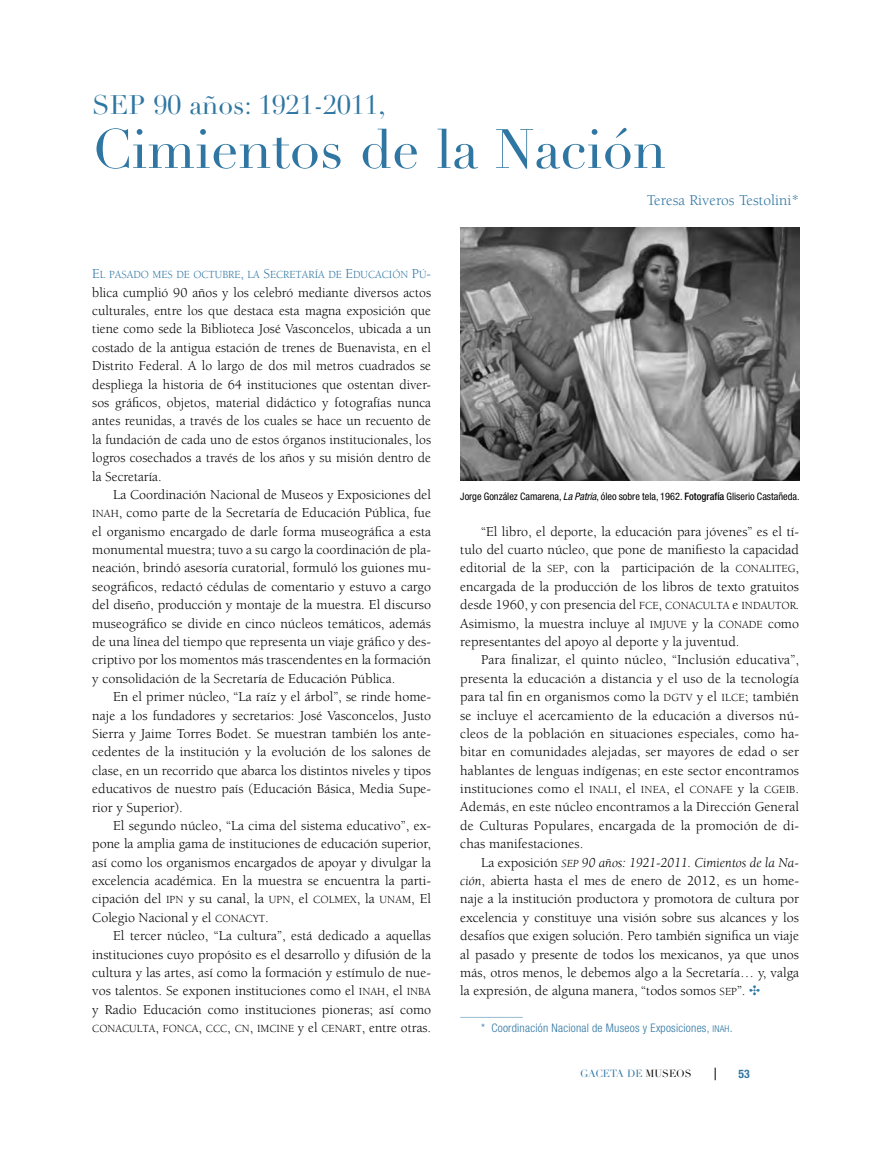
<style>
.page{position:relative;width:881px;height:1149px;background:#fff}
.page>*{position:absolute;margin:0;border:0;box-sizing:border-box;transform-origin:0 0}
.t1{font:54.45px "Didot LT Std";color:#2f76a2}
.t2{font:26.4px "Didot LT Std";color:#2f76a2}
.t3{font:15.45px "Berkeley Std";color:#2f76a2}
.t4{font:13.95px/18.3px "Berkeley Std";color:#000;text-align:justify}
.t5{font:300 condensed 11.7px "Helvetica Neue LT Std";letter-spacing:.02em;color:#2f76a2}
.t6{font:700 condensed 11.7px "Helvetica Neue LT Std";color:#2f76a2}
.t7{font:11.1px "Berkeley Std Book SC800";color:#000}
.t8{font:11.1px "Berkeley Std Book SC800";color:#2f76a2}
.t9{font:condensed 10.35px "Helvetica Neue LT Std";color:#000}
.t10{font:10.35px "Didot LT Std";letter-spacing:-.005em;color:#2f76a2}
.s1{font-size:13.95px}
.s2{font-family:"Berkeley Std Book SC800";font-size:11.1px}
.s3{font-family:"Berkeley Std";font-size:13.95px}
.s4{font-style:italic}
.s5{font-weight:500}
.s6{font-family:"Berkeley Std Book Italic SC800";font-size:11.1px}
.s7{color:#2f76a2}
.s8{font-family:"Helvetica Neue LT Std Lt Cn SC800";font-weight:400;font-stretch:normal;font-size:9.45px}
.s9{color:#000}
</style>
<div class="page">
<svg style="left:714px;top:1067px;width:1px;height:12px"></svg>
<hr style="left:460px;top:1016px;width:62px;height:1px;background:#97bad0">
<img style="left:460px;top:227px;width:338px;height:253px">
<h2 class="t2" style="left:92px;top:89px;width:295px">SEP 90 años: 1921-2011,</h2>
<h1 class="t1" style="left:92px;top:117px;width:575px">Cimientos de la Nación</h1>
<p class="t3" style="left:646px;top:191px;width:154px">Teresa Riveros Testolini*</p>
<p class="t8" style="left:92px;top:269px;width:340px"><span class="s1">E</span>L PASADO MES DE OCTUBRE<span class="s1">,</span> LA <span class="s1">S</span>ECRETARÍA DE <span class="s1">E</span>DUCACIÓN <span class="s1">P</span>Ú<span class="s1">-</span></p>
<p class="t4" style="left:92px;top:283px;width:340px">blica cumplió 90 años y los celebró mediante diversos actos culturales, entre los que destaca esta magna exposición que tiene como sede la Biblioteca José Vasconcelos, ubicada a un costado de la antigua estación de trenes de Buenavista, en el Distrito Federal. A lo largo de dos mil metros cuadrados se despliega la historia de 64 instituciones que ostentan diver&shy;sos gráficos, objetos, material didáctico y fotografías nunca antes reunidas, a través de los cuales se hace un recuento de la fundación de cada uno de estos órganos institucionales, los logros cosechados a través de los años y su misión dentro de la Secretaría.</p>
<p class="t4" style="left:92px;top:485px;width:340px;text-indent:21px">La Coordinación Nacional de Museos y Exposiciones del <span class="s2">INAH</span>, como parte de la Secretaría de Educación Pública, fue el organismo encargado de darle forma museográfica a esta monumental muestra; tuvo a su cargo la coordinación de pla&shy;neación, brindó asesoría curatorial, formuló los guiones mu&shy;seográficos, redactó cédulas de comentario y estuvo a cargo del diseño, producción y montaje de la muestra. El discurso museográfico se divide en cinco núcleos temáticos, además de una línea del tiempo que representa un viaje gráfico y des&shy;criptivo por los momentos más trascendentes en la formación y consolidación de la Secretaría de Educación Pública.</p>
<p class="t4" style="left:92px;top:687px;width:340px;text-indent:21px">En el primer núcleo, “La raíz y el árbol”, se rinde home&shy;naje a los fundadores y secretarios: José Vasconcelos, Justo Sierra y Jaime Torres Bodet. Se muestran también los ante&shy;cedentes de la institución y la evolución de los salones de clase, en un recorrido que abarca los distintos niveles y tipos educativos de nuestro país (Educación Básica, Media Supe&shy;rior y Superior).</p>
<p class="t4" style="left:92px;top:816px;width:340px;text-indent:21px">El segundo núcleo, “La cima del sistema educativo”, ex&shy;pone la amplia gama de instituciones de educación superior, así como los organismos encargados de apoyar y divulgar la excelencia académica. En la muestra se encuentra la parti&shy;cipación del <span class="s2">IPN</span> y su canal, la <span class="s2">UPN</span>, el <span class="s2">COLMEX</span>, la <span class="s2">UNAM</span>, El Colegio Nacional y el <span class="s2">CONACYT</span>.</p>
<p class="t4" style="left:92px;top:926px;width:340px;text-indent:21px">El tercer núcleo, “La cultura”, está dedicado a aquellas instituciones cuyo propósito es el desarrollo y difusión de la cultura y las artes, así como la formación y estímulo de nue&shy;vos talentos. Se exponen instituciones como el <span class="s2">INAH</span>, el <span class="s2">INBA </span>y Radio Educación como instituciones pioneras; así como</p>
<p class="t7" style="left:92px;top:1022px;width:340px">CONACULTA<span class="s3">,</span> FONCA<span class="s3">,</span> CCC<span class="s3">,</span> CN<span class="s3">,</span> IMCINE <span class="s3">y el</span> CENART<span class="s3">, entre otras.</span></p>
<p class="t9" style="left:460px;top:490px;width:340px">Jorge González Camarena, <span class="s4">La Patria</span>, óleo sobre tela, 1962. <span class="s5">Fotografía</span> Gliserio Castañeda.</p>
<p class="t4" style="left:460px;top:522px;width:340px;text-indent:21px">“El libro, el deporte, la educación para jóvenes” es el tí&shy;tulo del cuarto núcleo, que pone de manifiesto la capacidad editorial de la <span class="s2">SEP</span>, con la participación de la <span class="s2">CONALITEG</span>, encargada de la producción de los libros de texto gratuitos desde 1960, y con presencia del <span class="s2">FCE</span>, <span class="s2">CONACULTA</span> e <span class="s2">INDAUTOR</span>.<br>Asimismo, la muestra incluye al <span class="s2">IMJUVE</span> y la <span class="s2">CONADE</span> como representantes del apoyo al deporte y la juventud.</p>
<p class="t4" style="left:460px;top:651px;width:340px;text-indent:21px">Para finalizar, el quinto núcleo, “Inclusión educativa”, presenta la educación a distancia y el uso de la tecnología para tal fin en organismos como la <span class="s2">DGTV</span> y el <span class="s2">ILCE</span>; también se incluye el acercamiento de la educación a diversos nú&shy;cleos de la población en situaciones especiales, como ha&shy;bitar en comunidades alejadas, ser mayores de edad o ser hablantes de lenguas indígenas; en este sector encontramos instituciones como el <span class="s2">INALI</span>, el <span class="s2">INEA</span>, el <span class="s2">CONAFE</span> y la <span class="s2">CGEIB</span>.<br>Además, en este núcleo encontramos a la Dirección General de Culturas Populares, encargada de la promoción de di&shy;chas manifestaciones.</p>
<p class="t4" style="left:460px;top:853px;width:340px;text-indent:21px">La exposición <span class="s6">sep</span> <span class="s4">90 años: 1921-2011. Cimientos de la Na&shy;ción</span>, abierta hasta el mes de enero de 2012, es un home&shy;naje a la institución productora y promotora de cultura por excelencia y constituye una visión sobre sus alcances y los desafíos que exigen solución. Pero también significa un viaje al pasado y presente de todos los mexicanos, ya que unos más, otros menos, le debemos algo a la Secretaría… y, valga la expresión, de alguna manera, “todos somos <span class="s2">SEP</span>”. <span class="s7">✣</span></p>
<p class="t5" style="left:481px;top:1020px;width:253px">* Coordinación Nacional de Museos y Exposiciones, <span class="s8">inah</span>.</p>
<p class="t10" style="left:580px;top:1067px;width:113px">GACETA DE <span class="s9">MUSEOS</span></p>
<p class="t6" style="left:738px;top:1066px;width:13px">53</p>
</div>
